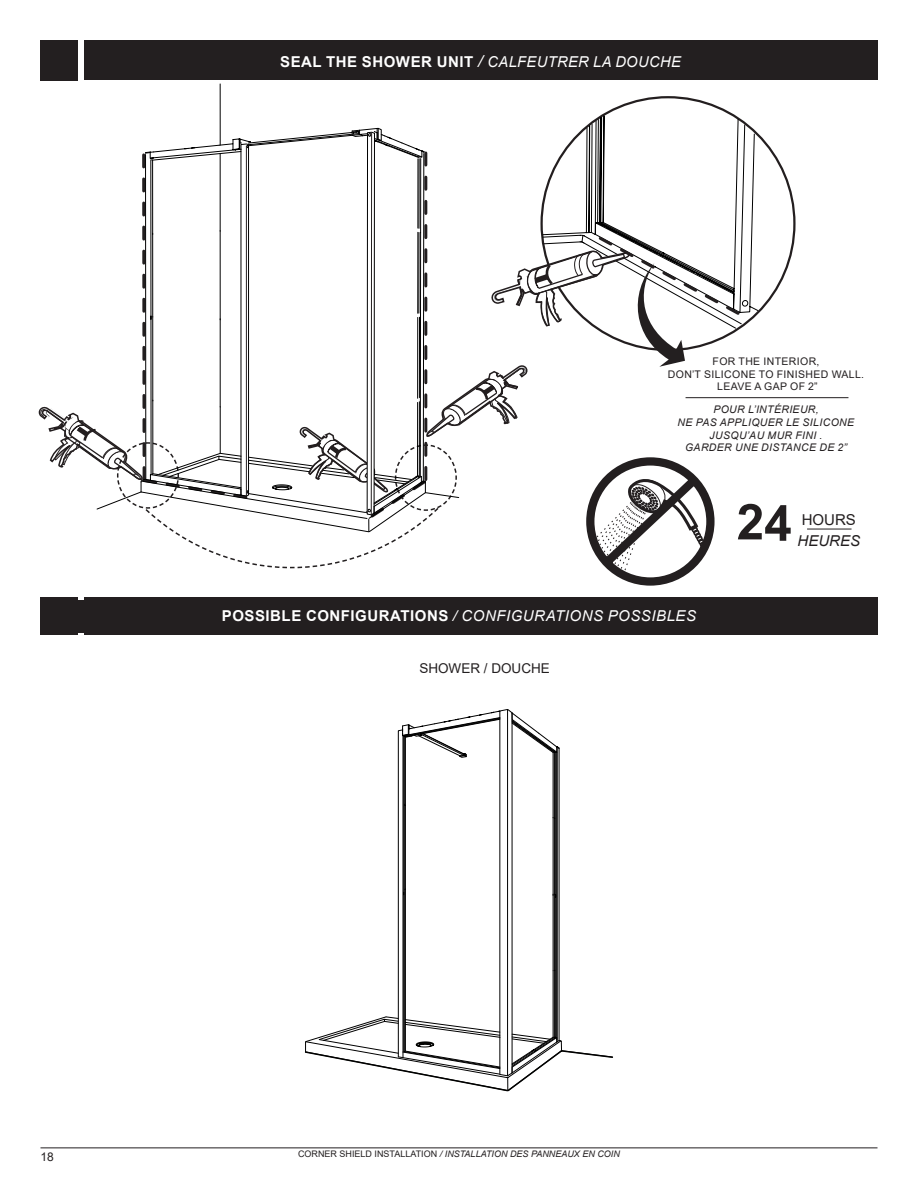
<style>
.page{position:relative;width:918px;height:1188px;background:#fff}
.page>*{position:absolute;margin:0;border:0;box-sizing:border-box;transform-origin:0 0}
.Headers{font:700 16.5px "Arial";letter-spacing:.035em;color:#fff}
.ISNTRUCTIONS_TEXT{font:italic 15px "Arial";letter-spacing:.035em;color:#fff}
.t1{font:italic 15px "Arial";color:#231f20}
.t2{font:15px "Arial";color:#231f20}
.t3{font:13.5px "Arial";color:#231f20}
.t4{font:12px "Arial";color:#231f20}
.t5{font:italic 10.5px "Arial";letter-spacing:.035em;color:#231f20}
.t6{font:10.5px "Arial";letter-spacing:.035em;color:#231f20}
.SUBHEADING{font:italic 9px "Arial";color:#231f20}
.s1{font-weight:700;font-style:normal}
.s2{font-size:16.5px}
.s3{font-weight:400;font-style:italic}
.s4{font-style:normal}
</style>
<div class="page">
<hr style="left:40px;top:1148px;width:838px;height:1px;background:#231f20">
<div style="left:84px;top:597px;width:794px;height:38px;background:#231f20"></div>
<div style="left:40px;top:597px;width:38px;height:38px;background:#231f20"></div>
<hr style="left:807px;top:529px;width:45px;height:1px;background:#231f20">
<hr style="left:686px;top:397px;width:162px;height:1px;background:#231f20">
<svg style="left:38px;top:40px;width:753px;height:546px"></svg>
<hr style="left:371px;top:132px;width:1px;height:383px;background:#231f20">
<svg style="left:305px;top:709px;width:308px;height:383px"></svg>
<hr style="left:555px;top:752px;width:1px;height:143px;background:#000">
<hr style="left:555px;top:895px;width:1px;height:142px;background:#000">
<hr style="left:553px;top:753px;width:1px;height:65px;background:#000">
<hr style="left:554px;top:752px;width:1px;height:66px;background:#000">
<hr style="left:554px;top:818px;width:1px;height:76px;background:#000">
<div style="left:84px;top:40px;width:794px;height:40px;background:#231f20"></div>
<div style="left:40px;top:600px;width:838px;height:32px;background:#231f20"></div>
<div style="left:40px;top:41px;width:38px;height:39px;background:#231f20"></div>
<p class="ISNTRUCTIONS_TEXT" style="left:280px;top:52px;width:402px"><span class="s1">SEAL THE SHOWER UNIT</span> <span class="s2">/</span> CALFEUTRER LA DOUCHE</p>
<p class="t6" style="left:713px;top:354px;width:108px">FOR THE INTERIOR,</p>
<p class="t6" style="left:668px;top:367px;width:198px">DON’T SILICONE TO FINISHED WALL.</p>
<p class="t6" style="left:717px;top:379px;width:102px">LEAVE A GAP OF 2”</p>
<p class="t5" style="left:713px;top:403px;width:107px">POUR L’INTÉRIEUR,</p>
<p class="t5" style="left:678px;top:416px;width:178px">NE PAS APPLIQUER LE SILICONE</p>
<p class="t5" style="left:710px;top:428px;width:114px">JUSQU’AU MUR FINI .</p>
<p class="t5" style="left:685px;top:441px;width:163px">GARDER UNE DISTANCE DE 2”</p>
<p class="ISNTRUCTIONS_TEXT" style="left:222px;top:606px;width:476px"><span class="s1">POSSIBLE CONFIGURATIONS</span> / CONFIGURATIONS POSSIBLES</p>
<p class="Headers" style="left:198px;top:605px;width:523px">POSSIBLE CONFIGURATIONS / <span class="s3">CONFIGURATIONS POSSIBLES</span></p>
<p class="t3" style="left:419px;top:659px;width:132px">SHOWER / DOUCHE</p>
<p class="t2" style="left:802px;top:510px;width:56px">HOURS</p>
<p class="t1" style="left:798px;top:531px;width:64px">HEURES</p>
<p class="t4" style="left:40px;top:1149px;width:15px">18</p>
<p class="SUBHEADING" style="left:298px;top:1148px;width:323px"><span class="s4">CORNER SHIELD INSTALLATION</span> / INSTALLATION DES PANNEAUX EN COIN</p>
</div>
